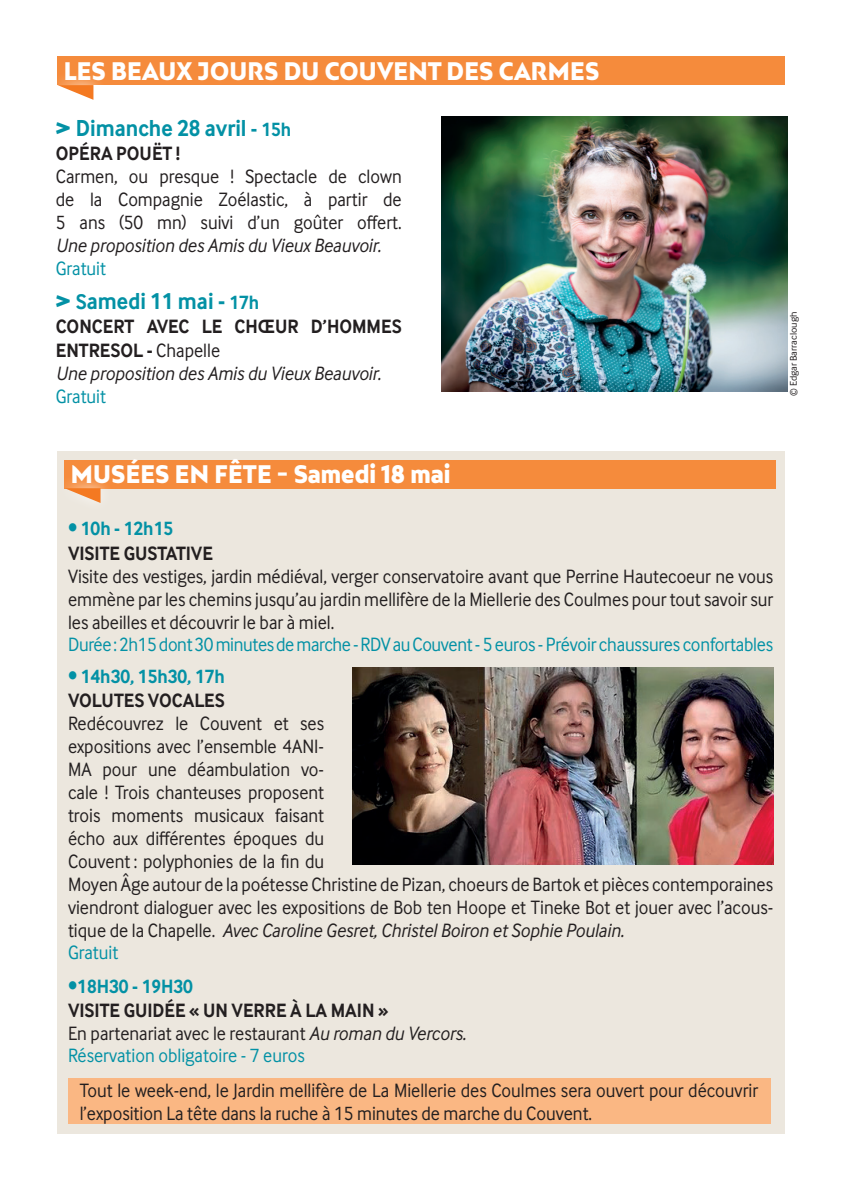
<style>
.page{position:relative;width:842px;height:1191px;background:#fff}
.page>*{position:absolute;margin:0;border:0;box-sizing:border-box;transform-origin:0 0}
.t1{font:900 24px "Bw Mitga";letter-spacing:.01em;color:#fff;scale:.9 1}
.t2{font:700 24px "Inter Face";color:#0391a5;scale:.9 1}
.t3{font:20px/22.8px "Inter Face";color:#231f20;scale:.9 1}
.t4{font:italic 20px/23.6px "Inter Face";color:#231f20;scale:.9 1}
.t5{font:20px "Inter Face";letter-spacing:-.015em;color:#0391a5;scale:.9 1}
.t6{font:700 20px "Inter Face";color:#231f20;scale:.9 1}
.t7{font:700 20px "Inter Face";color:#0391a5;scale:.9 1}
.t8{font:10px "Inter Face";color:#231f20}
.s1{font-size:30px}
.s2{font-size:22px}
.s3{font-size:20px}
.s4{font-weight:700;font-style:normal}
.s5{font-style:normal}
.s6{font-style:italic}
.s7{color:#0391a5}
.s8{font-weight:700}
</style>
<div class="page">
<div style="left:57px;top:452px;width:727px;height:682px;background:#ece7de"></div>
<div style="left:57px;top:57px;width:728px;height:28px;background:#f58b3c"></div>
<div style="left:65px;top:460px;width:711px;height:28px;background:#f58b3c"></div>
<div style="left:47px;top:72px;width:59px;height:40px;background:#fff;opacity:.75"></div>
<svg style="left:57px;top:85px;width:36px;height:15px"></svg>
<div style="left:54px;top:475px;width:59px;height:40px;background:#fff;opacity:.75"></div>
<svg style="left:65px;top:488px;width:36px;height:15px"></svg>
<img style="left:442px;top:116px;width:346px;height:275px">
<img style="left:352px;top:667px;width:421px;height:198px">
<div style="left:68px;top:1078px;width:702px;height:46px;background:#fab783"></div>
<p class="t1" style="left:64px;top:55px;width:597px">LES BEAUX JOURS DU COUVENT DES CARMES</p>
<p class="t2" style="left:56px;top:114px;width:263px"><span class="s1">&gt;</span> Dimanche 28 avril <span class="s2">-</span> <span class="s3">15h</span></p>
<p class="t6" style="left:56px;top:142px;width:140px">OPÉRA POUËT !</p>
<p class="t3" style="left:56px;top:165px;width:386px;text-align:justify">Carmen, ou presque ! Spectacle de clown de la Compagnie Zoélastic, à partir de 5 ans (50 mn) suivi d’un goûter offert.</p>
<p class="t4" style="left:56px;top:234px;width:363px">Une proposition des Amis du Vieux Beauvoir.</p>
<p class="t5" style="left:56px;top:257px;width:57px">Gratuit</p>
<p class="t2" style="left:56px;top:287px;width:228px"><span class="s1">&gt;</span> <span class="s2">S</span>amedi 11 mai - <span class="s3">17h</span></p>
<p class="t4" style="left:56px;top:315px;width:386px"><span class="s4">CONCERT AVEC LE CHŒUR D’HOMMES<br>ENTRESOL -</span> <span class="s5">Chapelle<br></span>Une proposition des Amis du Vieux Beauvoir.</p>
<p class="t5" style="left:56px;top:385px;width:57px">Gratuit</p>
<p class="t8" style="left:788px;top:396px;width:86px;rotate:-90deg">© Edgar Barraclough</p>
<p class="t1" style="left:71px;top:458px;width:423px">MUSÉES EN FÊTE - Samedi 18 mai</p>
<p class="t7" style="left:68px;top:517px;width:118px">• 10h - 12h15</p>
<p class="t6" style="left:68px;top:542px;width:163px">VISITE GUSTATIVE</p>
<p class="t3" style="left:68px;top:565px;width:785px;text-align:justify">Visite des vestiges, jardin médiéval, verger conservatoire avant que Perrine Hautecoeur ne vous emmène par les chemins jusqu’au jardin mellifère de la Miellerie des Coulmes pour tout savoir sur les abeilles et découvrir le bar à miel.</p>
<p class="t5" style="left:68px;top:633px;width:785px">Durée : 2h15 dont 30 minutes de marche - RDV au Couvent - 5 euros - Prévoir chaussures confortables</p>
<p class="t7" style="left:68px;top:665px;width:176px">• 14h30, 15h30, 17h</p>
<p class="t6" style="left:68px;top:689px;width:176px">VOLUTES VOCALES</p>
<p class="t3" style="left:68px;top:712px;width:785px">Redécouvrez le Couvent et ses<br>expositions avec l’ensemble 4ANI-<br>MA pour une déambulation vo-<br>cale ! Trois chanteuses proposent<br>trois moments musicaux faisant<br>écho aux différentes époques du<br>Couvent : polyphonies de la fin du<br>Moyen Âge autour de la poétesse Christine de Pizan, choeurs de Bartok et pièces contemporaines viendront dialoguer avec les expositions de Bob ten Hoope et Tineke Bot et jouer avec l’acous&shy;tique de la Chapelle. <span class="s6">Avec Caroline Gesret, Christel Boiron et Sophie Poulain.<br></span><span class="s7">Gratuit</span></p>
<p class="t7" style="left:68px;top:975px;width:140px">•18H30 - 19H30</p>
<p class="t3" style="left:68px;top:999px;width:444px"><span class="s8">VISITE GUIDÉE « UN VERRE À LA MAIN »<br></span>En partenariat avec le restaurant <span class="s6">Au roman du Vercors.<br></span><span class="s7">Réservation obligatoire - 7 euros</span></p>
<p class="t3" style="left:80px;top:1078px;width:755px">Tout le week-end, le Jardin mellifère de La Miellerie des Coulmes sera ouvert pour découvrir l’exposition La tête dans la ruche à 15 minutes de marche du Couvent.</p>
</div>
